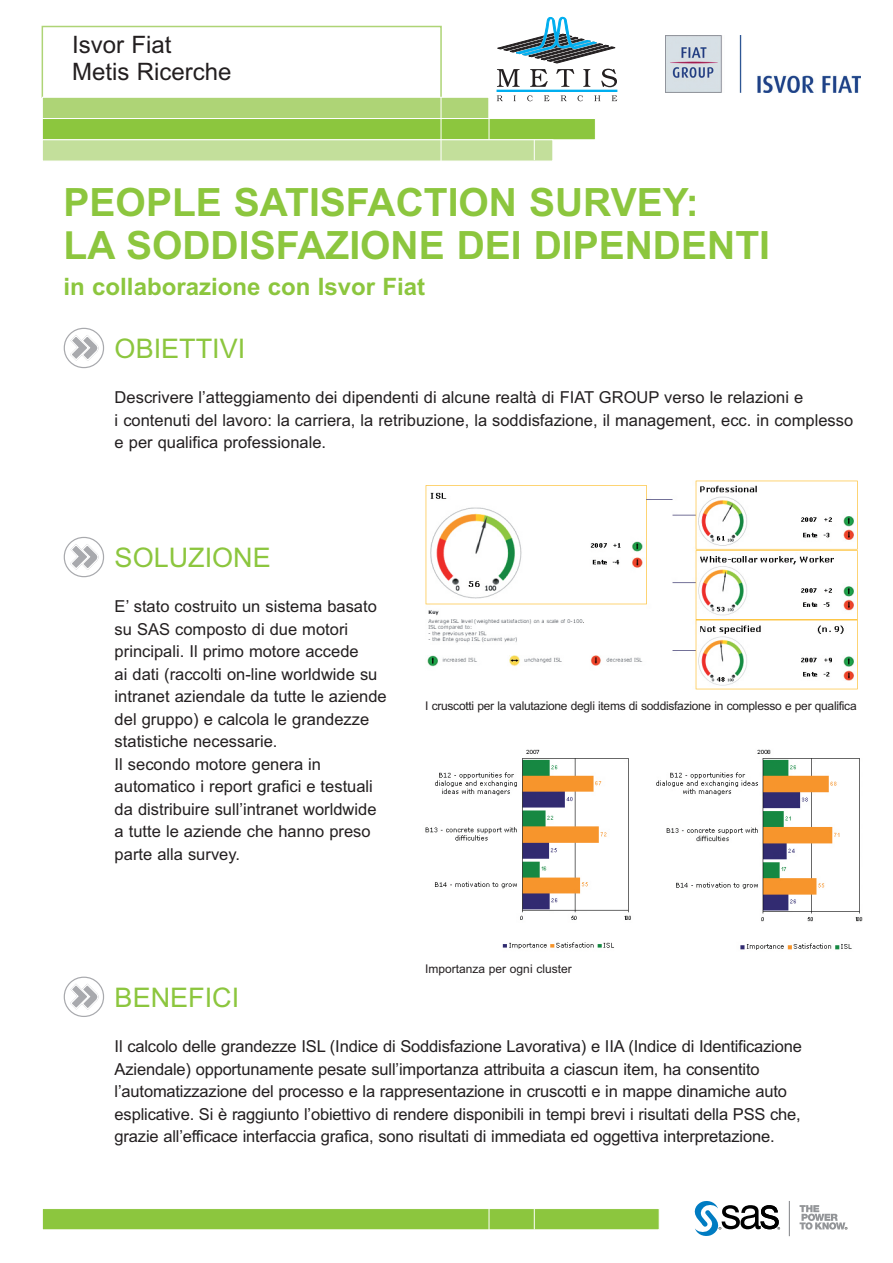
<style>
.page{position:relative;width:893px;height:1263px;background:#fff}
.page>*{position:absolute;margin:0;border:0;box-sizing:border-box;transform-origin:0 0}
.t1{font:39px/43.5px "Arial Bold MS";color:#8cc63e}
.t2{font:27px "Arial MS";color:#8cc63e}
.t3{font:24px "Arial Bold MS";color:#8cc63e}
.t4{font:24px/27px "Arial MS";color:#231f20}
.t5{font:16.5px/22.5px "Arial MS";color:#231f20}
.t6{font:12px "Arial MS";letter-spacing:-.02em;color:#231f20}
.t7{font:12px "Arial MS";color:#231f20}
</style>
<div class="page">
<svg style="left:41px;top:25px;width:401px;height:73px"></svg>
<div style="left:42px;top:97px;width:447px;height:22px;background:#aed476;border:1px solid #fff"></div>
<div style="left:42px;top:118px;width:553px;height:22px;background:#8cc63e;border:1px solid #fff"></div>
<div style="left:42px;top:139px;width:511px;height:22px;background:#c3df9b;border:1px solid #fff"></div>
<hr style="left:789px;top:1201px;width:1px;height:35px;background:#808285">
<svg style="left:694px;top:1201px;width:86px;height:35px"></svg>
<svg style="left:799px;top:1205px;width:48px;height:25px"></svg>
<hr style="left:488px;top:97px;width:1px;height:43px;background:#fff">
<svg style="left:534px;top:140px;width:1px;height:20px"></svg>
<div style="left:42px;top:1208px;width:617px;height:22px;background:#8cc63e;border:1px solid #fff"></div>
<hr style="left:488px;top:1198px;width:1px;height:42px;background:#fff">
<svg style="left:534px;top:1209px;width:1px;height:20px"></svg>
<hr style="left:440px;top:97px;width:1px;height:68px;background:#fff">
<svg style="left:497px;top:69px;width:22px;height:18px"></svg>
<svg style="left:530px;top:69px;width:17px;height:18px"></svg>
<svg style="left:556px;top:69px;width:18px;height:18px"></svg>
<svg style="left:583px;top:69px;width:7px;height:18px"></svg>
<svg style="left:601px;top:69px;width:16px;height:18px"></svg>
<hr style="left:496px;top:90px;width:121px;height:2px;background:#00aeef">
<svg style="left:497px;top:96px;width:6px;height:5px"></svg>
<svg style="left:527px;top:95px;width:5px;height:6px"></svg>
<svg style="left:544px;top:96px;width:5px;height:5px"></svg>
<svg style="left:561px;top:96px;width:5px;height:5px"></svg>
<svg style="left:577px;top:95px;width:6px;height:6px"></svg>
<svg style="left:594px;top:96px;width:6px;height:5px"></svg>
<svg style="left:612px;top:96px;width:5px;height:5px"></svg>
<svg style="left:497px;top:16px;width:118px;height:47px"></svg>
<svg style="left:64px;top:327px;width:41px;height:42px"></svg>
<svg style="left:64px;top:976px;width:41px;height:41px"></svg>
<img style="left:665px;top:36px;width:195px;height:56px">
<img style="left:425px;top:481px;width:433px;height:209px">
<img style="left:425px;top:749px;width:438px;height:201px">
<svg style="left:64px;top:536px;width:41px;height:42px"></svg>
<h3 class="t4" style="left:72px;top:33px;width:161px">Isvor Fiat<br>Metis Ricerche</h3>
<h1 class="t1" style="left:64px;top:184px;width:708px">PEOPLE SATISFACTION SURVEY:<br>LA SODDISFAZIONE DEI DIPENDENTI</h1>
<h3 class="t3" style="left:64px;top:278px;width:363px">in collaborazione con Isvor Fiat</h3>
<h2 class="t2" style="left:115px;top:339px;width:132px">OBIETTIVI</h2>
<p class="t5" style="left:115px;top:388px;width:740px">Descrivere l’atteggiamento dei dipendenti di alcune realtà di FIAT GROUP verso le relazioni e<br>i contenuti del lavoro: la carriera, la retribuzione, la soddisfazione, il management, ecc. in complesso e per qualifica professionale.</p>
<h2 class="t2" style="left:115px;top:548px;width:158px">SOLUZIONE</h2>
<p class="t5" style="left:115px;top:597px;width:273px">E’ stato costruito un sistema basato su SAS composto di due motori principali. Il primo motore accede<br>ai dati (raccolti on-line worldwide su intranet aziendale da tutte le aziende del gruppo) e calcola le grandezze statistiche necessarie.<br>Il secondo motore genera in automatico i report grafici e testuali da distribuire sull’intranet worldwide a tutte le aziende che hanno preso parte alla survey.</p>
<p class="t6" style="left:425px;top:702px;width:433px">I cruscotti per la valutazione degli items di soddisfazione in complesso e per qualifica</p>
<p class="t7" style="left:425px;top:964px;width:148px">Importanza per ogni cluster</p>
<h2 class="t2" style="left:115px;top:988px;width:126px">BENEFICI</h2>
<p class="t5" style="left:115px;top:1037px;width:688px">Il calcolo delle grandezze ISL (Indice di Soddisfazione Lavorativa) e IIA (Indice di Identificazione Aziendale) opportunamente pesate sull’importanza attribuita a ciascun item, ha consentito l’automatizzazione del processo e la rappresentazione in cruscotti e in mappe dinamiche auto esplicative. Si è raggiunto l’obiettivo di rendere disponibili in tempi brevi i risultati della PSS che, grazie all’efficace interfaccia grafica, sono risultati di immediata ed oggettiva interpretazione.</p>
</div>
